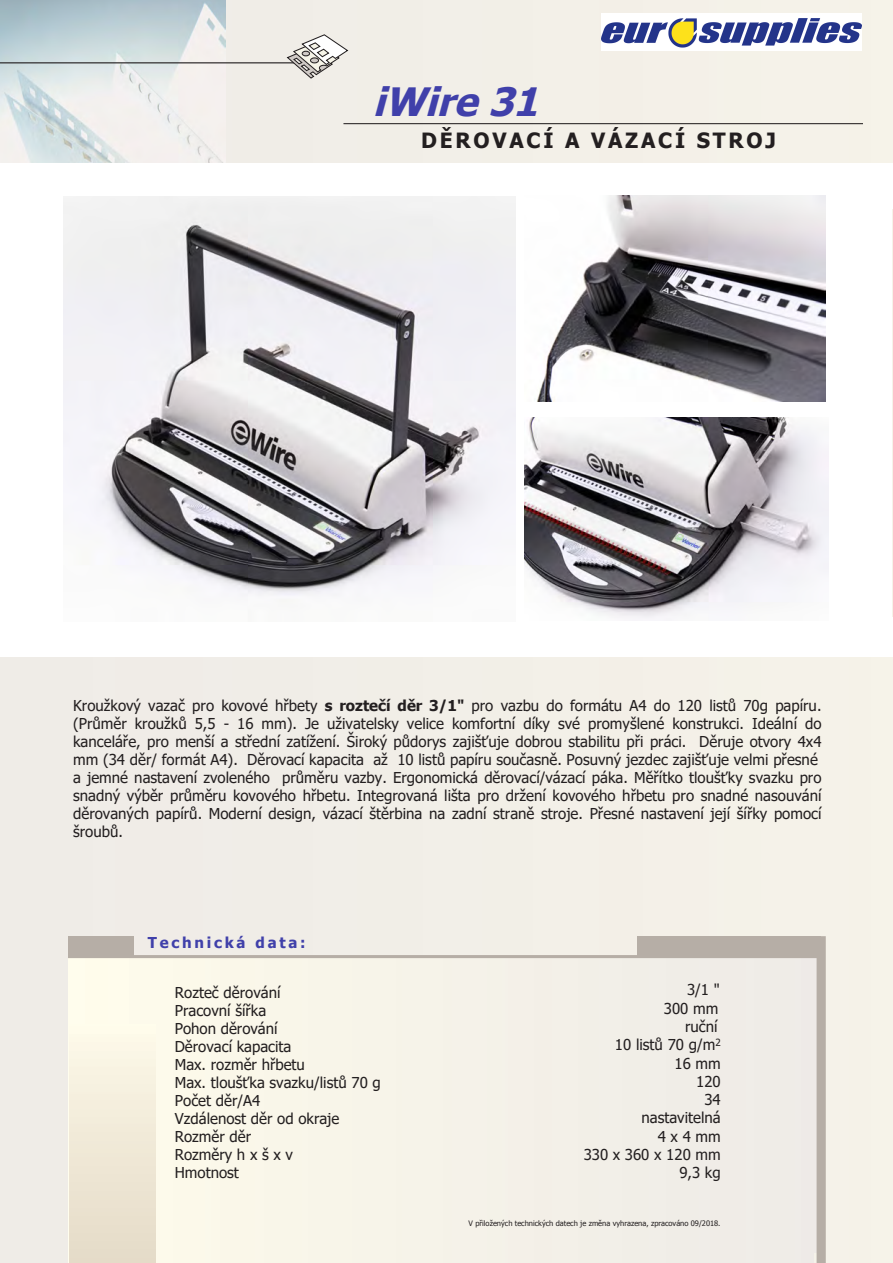
<style>
.page{position:relative;width:893px;height:1263px;background:#f2efe8}
.page>*{position:absolute;margin:0;border:0;box-sizing:border-box;transform-origin:0 0}
.t1{font:italic 700 39px "Tahoma";color:#4040aa}
.t2{font:700 21px "Tahoma";letter-spacing:.13em;color:#231f20}
.t3{font:15px/18px "Tahoma";color:#231f20}
.t4{font:700 15px "Tahoma";letter-spacing:.185em;color:#4040aa}
.t5{font:7.5px "Tahoma";color:#231f20}
.s1{font-weight:700}
</style>
<div class="page">
<div style="left:69px;top:957px;width:744px;height:306px;background:#f5f2e9"></div>
<hr style="left:343px;top:123px;width:519px;height:1px;background:#231f20">
<div style="left:69px;top:936px;width:65px;height:20px;background:#b6aea6"></div>
<div style="left:816px;top:936px;width:11px;height:327px;background:#b6aea6"></div>
<div style="left:637px;top:936px;width:184px;height:21px;background:#b6aea6"></div>
<hr style="left:69px;top:955px;width:752px;height:3px;background:#b6aea6">
<img style="left:0;top:0;width:226px;height:164px">
<hr style="left:0;top:63px;width:295px;height:1px;background:#231f20">
<div style="left:69px;top:1025px;width:87px;height:238px;background:linear-gradient(to bottom,#fdfae9,#e4dac7)"></div>
<svg style="left:287px;top:34px;width:61px;height:45px;background:#d1cfca"></svg>
<img style="left:0;top:163px;width:203px;height:455px">
<img style="left:515px;top:209px;width:376px;height:409px">
<img style="left:0;top:164px;width:893px;height:45px">
<img style="left:0;top:618px;width:893px;height:38px">
<img style="left:63px;top:196px;width:452px;height:426px">
<img style="left:524px;top:195px;width:302px;height:206px">
<img style="left:524px;top:418px;width:304px;height:202px">
<img style="left:601px;top:13px;width:260px;height:37px">
<h1 class="t1" style="left:373px;top:74px;width:182px">iWire31</h1>
<h2 class="t2" style="left:421px;top:125px;width:356px">DĚROVACÍ A VÁZACÍ STROJ</h2>
<p class="t3" style="left:73px;top:698px;width:750px">Kroužkový vazač pro kovové hřbety <span class="s1">s roztečí děr 3/1"</span> pro vazbu do formátu A4 do 120 listů 70g papíru. (Průměr kroužků 5,5 - 16 mm). Je uživatelsky velice komfortní díky své promyšlené konstrukci. Ideální do kanceláře, pro menší a střední zatížení. Široký půdorys zajišťuje dobrou stabilitu při práci. Děruje otvory 4x4 mm (34 děr/ formát A4). Děrovací kapacita až 10 listů papíru současně. Posuvný jezdec zajišťuje velmi přesné a jemné nastavení zvoleného průměru vazby. Ergonomická děrovací/vázací páka. Měřítko tloušťky svazku pro snadný výběr průměru kovového hřbetu. Integrovaná lišta pro držení kovového hřbetu pro snadné nasouvání děrovaných papírů. Moderní design, vázací štěrbina na zadní straně stroje. Přesné nastavení její šířky pomocí šroubů.</p>
<p class="t4" style="left:148px;top:932px;width:159px">Technická data:</p>
<p class="t3" style="left:175px;top:985px;width:208px">Rozteč děrování<br>Pracovní šířka<br>Pohon děrování<br>Děrovací kapacita<br>Max. rozměr hřbetu<br>Max. tloušťka svazku/listů 70 g<br>Počet děr/A4<br>Vzdálenost děr od okraje<br>Rozměr děr<br>Rozměry h x š x v<br>Hmotnost</p>
<p class="t3" style="left:584px;top:979px;width:139px;text-align:right">3/1 "<br>300 mm<br>ruční<br>10 listů 70 g/m<sup>2<br></sup>16 mm<br>120<br>34<br>nastavitelná<br>4x4 mm<br>330 x 360 x 120 mm<br>9,3 kg</p>
<p class="t5" style="left:468px;top:1218px;width:254px">V přiložených technických datech je změna vyhrazena, zpracováno 09/2018.</p>
</div>
